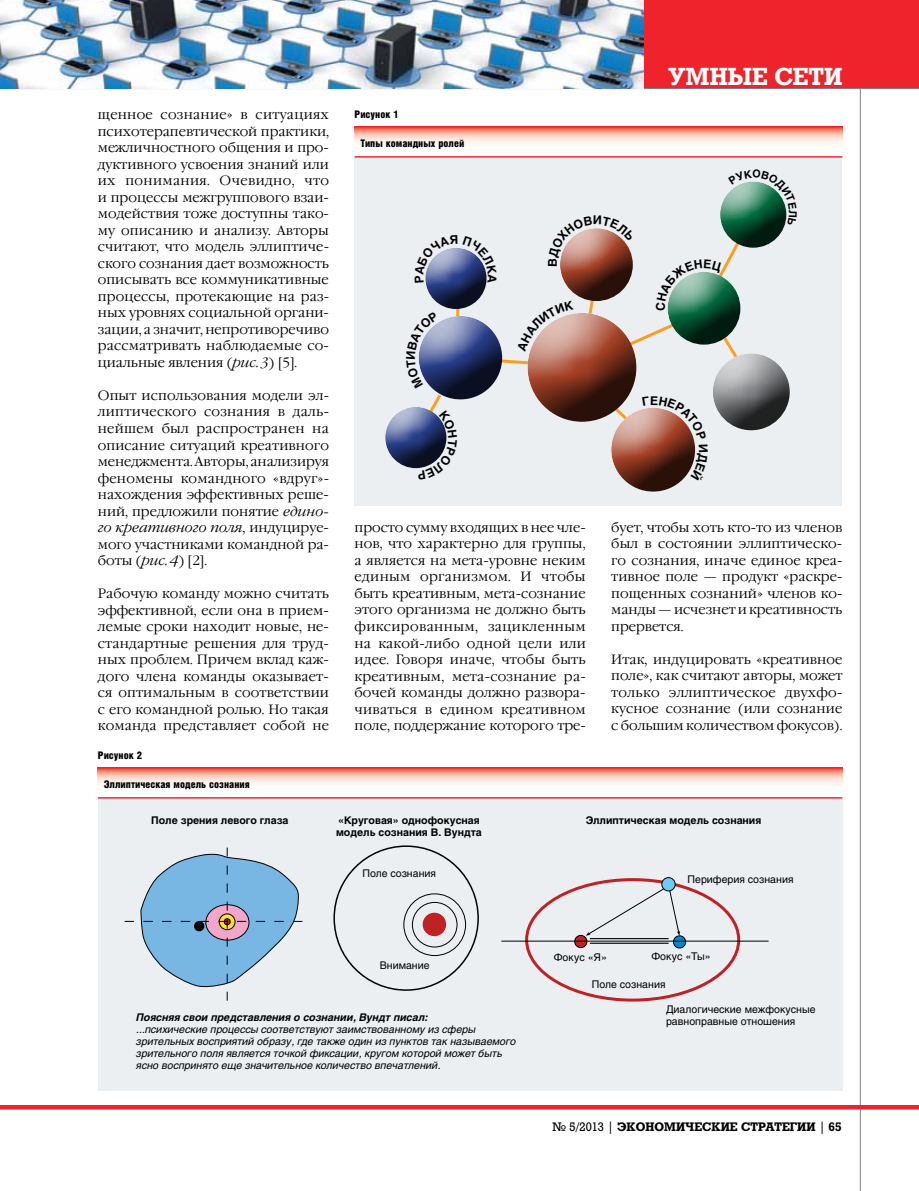
<style>
.page{position:relative;width:919px;height:1191px;background:#fff}
.page>*{position:absolute;margin:0;border:0;box-sizing:border-box;transform-origin:0 0}
.t1{font:700 24px "Rodeo";letter-spacing:.01em;color:#fff}
.t2{font:300 13.5px/16.5px "Garamond C";letter-spacing:.005em;color:#000;text-align:justify}
.t3{font:700 12px "Rodeo";color:#000}
.t4{font:italic 10.5px/12px "Helios";color:#000}
.t5{font:10.5px/12px "Helios";color:#000}
.t6{font:700 10.5px/12px "Helios";color:#000}
.t7{font:900 10.5px "Helios Cond";color:#000}
.t8{font:italic 700 10.5px "Helios";color:#000}
.s1{font-style:italic}
.s2{font-weight:400}
</style>
<div class="page">
<div style="left:642px;top:0;width:276px;height:89px;background:#ee232c"></div>
<hr style="left:859px;top:88px;width:1px;height:1103px;background:#808285">
<hr style="left:0;top:1105px;width:918px;height:4px;background:#ee232c">
<hr style="left:0;top:88px;width:918px;height:1px;background:#808285">
<img style="left:0;top:0;width:643px;height:88px">
<div style="left:354px;top:155px;width:488px;height:351px;background:#ebeff2"></div>
<div style="left:98px;top:796px;width:744px;height:295px;background:#ebeff2"></div>
<svg style="left:354px;top:127px;width:488px;height:30px"></svg>
<svg style="left:98px;top:767px;width:744px;height:31px"></svg>
<hr style="left:355px;top:156px;width:486px;height:2px;background:#ee232c">
<hr style="left:99px;top:797px;width:742px;height:1px;background:#ee232c">
<svg style="left:589px;top:303px;width:5px;height:8px"></svg>
<svg style="left:648px;top:332px;width:5px;height:6px"></svg>
<svg style="left:727px;top:346px;width:9px;height:7px"></svg>
<div style="left:411px;top:249px;width:88px;height:63px;background:#000;opacity:.75"></div>
<div style="left:546px;top:232px;width:98px;height:71px;background:#000;opacity:.75"></div>
<div style="left:653px;top:276px;width:99px;height:70px;background:#000;opacity:.75"></div>
<div style="left:705px;top:183px;width:94px;height:67px;background:#000;opacity:.75"></div>
<div style="left:698px;top:353px;width:104px;height:63px;background:#fff;opacity:.75"></div>
<div style="left:698px;top:358px;width:104px;height:74px;background:#000;opacity:.75"></div>
<div style="left:597px;top:412px;width:111px;height:82px;background:#000;opacity:.75"></div>
<div style="left:513px;top:311px;width:135px;height:83px;background:#fff;opacity:.75"></div>
<div style="left:513px;top:321px;width:135px;height:103px;background:#000;opacity:.75"></div>
<div style="left:371px;top:409px;width:88px;height:62px;background:#000;opacity:.75"></div>
<div style="left:404px;top:315px;width:109px;height:66px;background:#fff;opacity:.75"></div>
<div style="left:404px;top:321px;width:109px;height:80px;background:#000;opacity:.75"></div>
<div style="left:403px;top:893px;width:63px;height:63px;border:1px solid #000;border-radius:50%"></div>
<div style="left:412px;top:902px;width:45px;height:45px;border:1px solid #000;border-radius:50%"></div>
<div style="left:422px;top:912px;width:24px;height:24px;background:#be2225;border-radius:50%"></div>
<svg style="left:125px;top:847px;width:177px;height:153px"></svg>
<div style="left:525px;top:878px;width:215px;height:123px;border:3px solid #be2225;border-radius:50%"></div>
<div style="left:661px;top:877px;width:14px;height:14px;background:#69cef6;border-radius:50%"></div>
<div style="left:661px;top:877px;width:14px;height:14px;border:1px solid #000;border-radius:50%"></div>
<svg style="left:673px;top:935px;width:12px;height:13px"></svg>
<div style="left:673px;top:935px;width:13px;height:13px;border:1px solid #000;border-radius:50%"></div>
<svg style="left:574px;top:935px;width:13px;height:12px"></svg>
<div style="left:574px;top:935px;width:13px;height:13px;border:1px solid #000;border-radius:50%"></div>
<hr style="left:501px;top:940px;width:267px;height:1px;background:#000">
<hr style="left:590px;top:938px;width:78px;height:1px;background:#000">
<hr style="left:590px;top:942px;width:78px;height:1px;background:#000">
<svg style="left:586px;top:888px;width:94px;height:47px"></svg>
<svg style="left:548px;top:228px;width:87px;height:38px"></svg>
<svg style="left:656px;top:237px;width:87px;height:73px"></svg>
<svg style="left:728px;top:181px;width:68px;height:45px"></svg>
<svg style="left:642px;top:396px;width:65px;height:86px"></svg>
<svg style="left:496px;top:300px;width:78px;height:66px"></svg>
<svg style="left:414px;top:248px;width:83px;height:35px"></svg>
<svg style="left:406px;top:309px;width:53px;height:162px"></svg>
<p class="t2" style="left:98px;top:107px;width:233px">щенное сознание» в ситуациях психотерапевтической практики, межличностного общения и про&shy;дуктивного усвоения знаний или их понимания. Очевидно, что и процессы межгруппового взаи&shy;модействия тоже доступны тако&shy;му описанию и анализу. Авторы считают, что модель эллиптиче&shy;ского сознания дает возможность описывать все коммуникативные процессы, протекающие на раз&shy;ных уровнях социальной органи&shy;зации, а значит, непротиворечиво рассматривать наблюдаемые со&shy;циальные явления (<span class="s1">рис. 3</span>) [5].</p>
<p class="t2" style="left:98px;top:387px;width:233px">Опыт использования модели эл&shy;липтического сознания в даль&shy;нейшем был распространен на описание ситуаций креативного менеджмента. Авторы, анализируя феномены командного «вдруг»- нахождения эффективных реше&shy;ний, предложили понятие <span class="s1">едино&shy;го креативного поля</span>, индуцируе&shy;мого участниками командной ра&shy;боты (<span class="s1">рис. 4</span>) [2].</p>
<p class="t2" style="left:98px;top:585px;width:233px">Рабочую команду можно считать эффективной, если она в прием&shy;лемые сроки находит новые, не&shy;стандартные решения для труд&shy;ных проблем. Причем вклад каж&shy;дого члена команды оказывает&shy;ся оптимальным в соответствии с его командной ролью. Но такая команда представляет собой не</p>
<p class="t7" style="left:98px;top:749px;width:46px">Рисунок 2</p>
<p class="t7" style="left:104px;top:778px;width:147px">Эллиптическая модель сознания</p>
<p class="t7" style="left:354px;top:109px;width:46px">Рисунок 1</p>
<p class="t7" style="left:360px;top:138px;width:105px">Типы командных ролей</p>
<h1 class="t1" style="left:668px;top:62px;width:176px">УМНЫЕ СЕТИ</h1>
<p class="t2" style="left:354px;top:519px;width:233px">просто сумму входящих в нее чле&shy;нов, что характерно для группы, а является на мета-уровне неким единым организмом. И чтобы быть креативным, мета-сознание этого организма не должно быть фиксированным, зацикленным на какой-либо одной цели или идее. Говоря иначе, чтобы быть креативным, мета-сознание ра&shy;бочей команды должно развора&shy;чиваться в едином креативном поле, поддержание которого тре-</p>
<p class="t2" style="left:611px;top:519px;width:233px">бует, чтобы хоть кто-то из членов был в состоянии эллиптическо&shy;го сознания, иначе единое креа&shy;тивное поле — продукт «раскре&shy;пощенных сознаний» членов ко&shy;манды — исчезнет и креативность прервется.</p>
<p class="t2" style="left:611px;top:651px;width:233px">Итак, индуцировать «креативное поле», как считают авторы, может только эллиптическое двухфо&shy;кусное сознание (или сознание с большим количеством фокусов).</p>
<p class="t6" style="left:151px;top:814px;width:139px">Поле зрения левого глаза</p>
<p class="t6" style="left:585px;top:814px;width:177px">Эллиптическая модель сознания</p>
<p class="t6" style="left:336px;top:814px;width:147px">«Круговая» однофокусная модель сознания В. Вундта</p>
<p class="t5" style="left:362px;top:867px;width:75px">Поле сознания</p>
<p class="t5" style="left:379px;top:959px;width:51px">Внимание</p>
<p class="t8" style="left:136px;top:1011px;width:293px">Поясняя свои представления о сознании, Вундт писал:</p>
<p class="t4" style="left:136px;top:1023px;width:381px">...психические процессы соответствуют заимствованному из сферы зрительных восприятий образу, где также один из пунктов так называемого зрительного поля является точкой фиксации, кругом которой может быть ясно воспринято еще значительное количество впечатлений.</p>
<p class="t5" style="left:687px;top:873px;width:107px">Периферия сознания</p>
<p class="t5" style="left:553px;top:951px;width:55px">Фокус «Я»</p>
<p class="t5" style="left:651px;top:950px;width:61px">Фокус «Ты»</p>
<p class="t5" style="left:592px;top:977px;width:75px">Поле сознания</p>
<p class="t5" style="left:666px;top:1003px;width:151px">Диалогические межфокусные равноправные отношения</p>
<p class="t3" style="left:552px;top:1119px;width:290px"><span class="s2">№ 5/2013 |</span> ЭКОНОМИЧЕСКИЕ СТРАТЕГИИ <span class="s2">|</span> 65</p>
</div>
